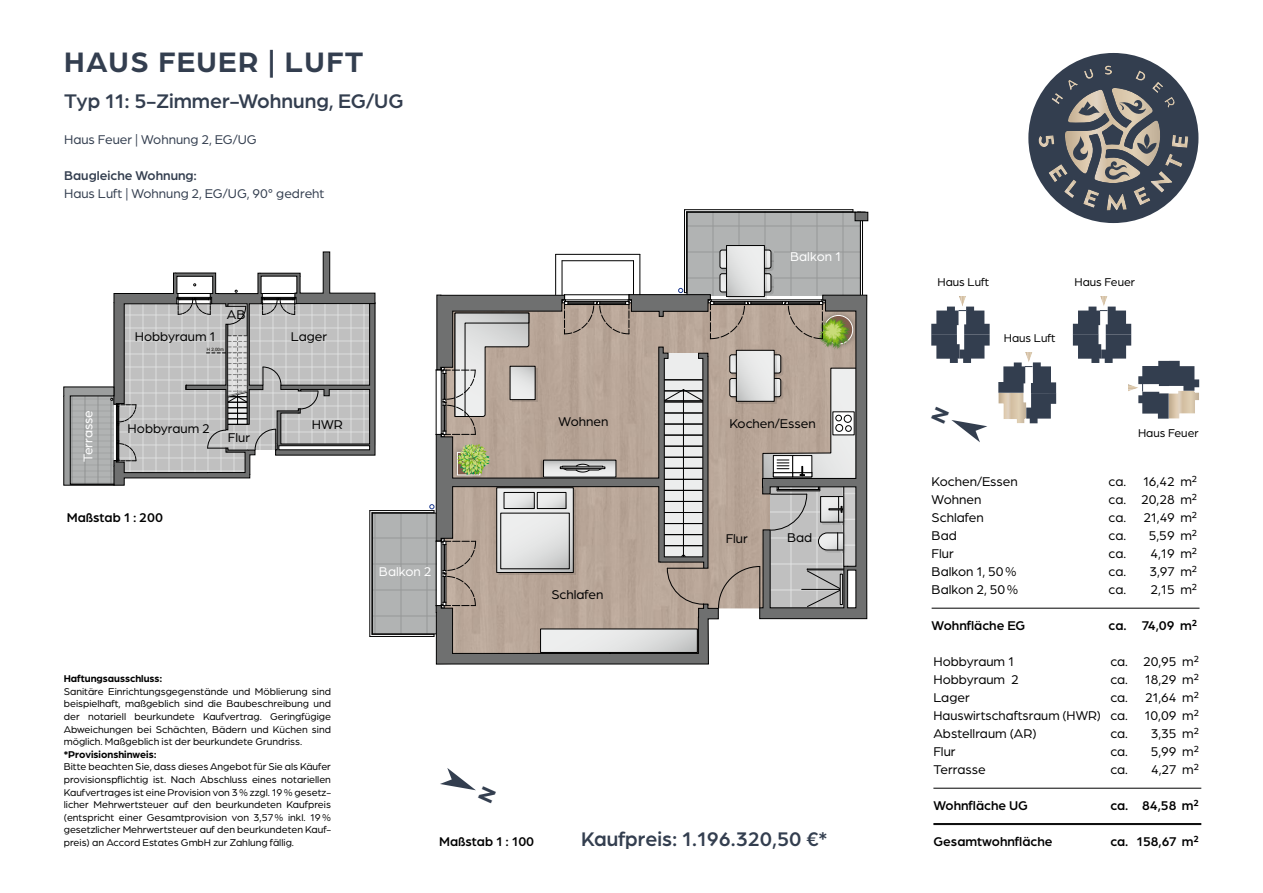
<style>
.page{position:relative;width:1263px;height:893px;background:#fff}
.page>*{position:absolute;margin:0;border:0;box-sizing:border-box;transform-origin:0 0}
.t1{font:700 30px "Arboria";letter-spacing:.05em;color:#333e4f}
.t2{font:500 21px "Arboria";color:#333e4f}
.t3{font:13.5px/18px "Arboria";color:#000;text-align:justify}
.t4{font:500 13.5px "Arboria";color:#000}
.t5{font:13.5px "Arboria";color:#333e4f}
.t6{font:13.5px "Arboria";color:#fff}
.t7{font:500 13.5px "Arboria";color:#333e4f}
.t8{font:12px "Arboria";color:#000}
.t9{font:10.5px/12.6px "Arboria";color:#000;text-align:justify}
.t10{font:700 10.5px "Arboria";color:#000}
.t11{font:4.5px "Arial";color:#060400}
</style>
<div class="page">
<div style="left:1028px;top:53px;width:170px;height:170px;background:#333e4f;border-radius:50%"></div>
<svg style="left:1038px;top:65px;width:150px;height:146px"></svg>
<hr style="left:932px;top:608px;width:267px;height:1px;background:#000">
<svg style="left:931px;top:296px;width:59px;height:67px"></svg>
<svg style="left:998px;top:352px;width:58px;height:71px"></svg>
<svg style="left:1073px;top:296px;width:126px;height:123px"></svg>
<div style="left:687px;top:212px;width:174px;height:83px;background:linear-gradient(to right,#b0b2b2,#aeb0b0)"></div>
<div style="left:372px;top:513px;width:64px;height:121px;background:linear-gradient(to bottom,#afb1b1,#aeb0b0)"></div>
<div style="left:726px;top:245px;width:38px;height:52px;border:1px solid #000"></div>
<hr style="left:687px;top:212px;width:1px;height:83px;background:#000">
<div style="left:855px;top:212px;width:13px;height:9px;background:#6f7070"></div>
<div style="left:855px;top:212px;width:13px;height:9px;border:1px solid #000"></div>
<svg style="left:853px;top:210px;width:13px;height:3px"></svg>
<hr style="left:687px;top:212px;width:166px;height:1px;background:#000">
<hr style="left:684px;top:209px;width:169px;height:1px;background:#000">
<hr style="left:684px;top:210px;width:1px;height:83px;background:#000">
<hr style="left:686px;top:212px;width:1px;height:81px;background:#000">
<hr style="left:372px;top:513px;width:64px;height:1px;background:#000">
<hr style="left:372px;top:512px;width:62px;height:1px;background:#000">
<hr style="left:370px;top:510px;width:64px;height:1px;background:#000">
<hr style="left:369px;top:511px;width:1px;height:125px;background:#000">
<hr style="left:372px;top:513px;width:1px;height:121px;background:#000">
<hr style="left:372px;top:634px;width:62px;height:1px;background:#000">
<hr style="left:370px;top:636px;width:64px;height:1px;background:#000">
<hr style="left:860px;top:221px;width:1px;height:74px;background:#000">
<hr style="left:862px;top:221px;width:1px;height:74px;background:#000">
<svg style="left:429px;top:246px;width:438px;height:418px;background:#b5ada6"></svg>
<svg style="left:64px;top:252px;width:311px;height:233px"></svg>
<hr style="left:933px;top:788px;width:268px;height:1px;background:#000">
<hr style="left:933px;top:823px;width:268px;height:1px;background:#000">
<hr style="left:933px;top:824px;width:268px;height:1px;background:#000">
<svg style="left:951px;top:420px;width:36px;height:22px"></svg>
<svg style="left:440px;top:768px;width:36px;height:23px"></svg>
<h1 class="t1" style="left:64px;top:50px;width:301px">HAUS FEUER | LUFT</h1>
<h2 class="t2" style="left:64px;top:92px;width:341px">Typ 11: 5-Zimmer-Wohnung, EG/UG</h2>
<p class="t5" style="left:64px;top:134px;width:194px">Haus Feuer | Wohnung 2, EG/UG</p>
<p class="t7" style="left:64px;top:170px;width:134px">Baugleiche Wohnung:</p>
<p class="t5" style="left:64px;top:188px;width:262px">Haus Luft | Wohnung 2, EG/UG, 90° gedreht</p>
<p class="t3" style="left:227px;top:307px;width:20px">AB</p>
<p class="t3" style="left:135px;top:328px;width:82px">Hobbyraum 1</p>
<p class="t3" style="left:291px;top:328px;width:38px">Lager</p>
<p class="t6" style="left:82px;top:462px;width:54px;rotate:-90deg">Terrasse</p>
<p class="t11" style="left:207px;top:348px;width:19px">H 2,00m</p>
<p class="t3" style="left:128px;top:420px;width:84px">Hobbyraum 2</p>
<p class="t3" style="left:228px;top:429px;width:24px">Flur</p>
<p class="t4" style="left:67px;top:512px;width:98px">Maßstab 1 : 200</p>
<p class="t3" style="left:312px;top:416px;width:32px">HWR</p>
<p class="t6" style="left:379px;top:566px;width:54px">Balkon 2</p>
<p class="t6" style="left:790px;top:250px;width:52px">Balkon 1</p>
<p class="t3" style="left:559px;top:413px;width:51px">Wohnen</p>
<p class="t3" style="left:729px;top:415px;width:88px">Kochen/Essen</p>
<p class="t3" style="left:551px;top:586px;width:54px">Schlafen</p>
<p class="t3" style="left:726px;top:530px;width:24px">Flur</p>
<p class="t3" style="left:787px;top:530px;width:27px">Bad</p>
<p class="t10" style="left:64px;top:674px;width:100px">Haftungsausschluss:</p>
<p class="t9" style="left:64px;top:686px;width:269px">Sanitäre Einrichtungsgegenstände und Möblierung sind beispielhaft, maßgeblich sind die Baubeschreibung und der notariell beurkundete Kaufvertrag. Geringfügige Abweichungen bei Schächten, Bädern und Küchen sind möglich. Maßgeblich ist der beurkundete Grundriss.</p>
<p class="t10" style="left:64px;top:750px;width:94px">*Provisionshinweis:</p>
<p class="t9" style="left:64px;top:761px;width:269px">Bitte beachten Sie, dass dieses Angebot für Sie als Käufer provisionspflichtig ist. Nach Abschluss eines notariellen Kaufvertrages ist eine Provision von 3 % zzgl. 19 % gesetz&shy;licher Mehrwertsteuer auf den beurkundeten Kaufpreis (entspricht einer Gesamtprovision von 3,57 % inkl. 19 % gesetzlicher Mehrwertsteuer auf den beurkundeten Kauf&shy;preis) an Accord Estates GmbH zur Zahlung fällig.</p>
<p class="t4" style="left:439px;top:836px;width:97px">Maßstab 1 : 100</p>
<h2 class="t2" style="left:581px;top:830px;width:248px">Kaufpreis: 1.196.320,50 €*</h2>
<p class="t8" style="left:937px;top:277px;width:53px">Haus Luft</p>
<p class="t8" style="left:1004px;top:333px;width:53px">Haus Luft</p>
<p class="t8" style="left:1074px;top:277px;width:62px">Haus Feuer</p>
<p class="t8" style="left:1138px;top:428px;width:62px">Haus Feuer</p>
<p class="t3" style="left:932px;top:473px;width:88px">Kochen/Essen</p>
<p class="t3" style="left:1109px;top:473px;width:90px">ca. 16,42 m²</p>
<p class="t3" style="left:932px;top:491px;width:51px">Wohnen</p>
<p class="t3" style="left:1109px;top:491px;width:90px">ca. 20,28 m²</p>
<p class="t3" style="left:932px;top:509px;width:54px">Schlafen</p>
<p class="t3" style="left:1109px;top:509px;width:90px">ca. 21,49 m²</p>
<p class="t3" style="left:932px;top:527px;width:27px">Bad</p>
<p class="t3" style="left:1109px;top:527px;width:90px">ca. 5,59 m²</p>
<p class="t3" style="left:932px;top:545px;width:24px">Flur</p>
<p class="t3" style="left:1109px;top:545px;width:90px">ca. 4,19 m²</p>
<p class="t3" style="left:932px;top:563px;width:87px">Balkon 1, 50 %</p>
<p class="t3" style="left:1109px;top:563px;width:90px">ca. 3,97 m²</p>
<p class="t3" style="left:932px;top:581px;width:88px">Balkon 2, 50 %</p>
<p class="t3" style="left:1109px;top:581px;width:90px">ca. 2,15 m²</p>
<p class="t4" style="left:932px;top:620px;width:95px">Wohnfläche EG</p>
<p class="t4" style="left:1109px;top:620px;width:90px">ca. 74,09 m²</p>
<p class="t3" style="left:933px;top:653px;width:82px">Hobbyraum 1</p>
<p class="t3" style="left:1110px;top:653px;width:90px">ca. 20,95 m²</p>
<p class="t3" style="left:933px;top:671px;width:87px">Hobbyraum 2</p>
<p class="t3" style="left:1110px;top:671px;width:90px">ca. 18,29 m²</p>
<p class="t3" style="left:933px;top:689px;width:38px">Lager</p>
<p class="t3" style="left:933px;top:689px;width:267px;text-indent:177px">ca. 21,64 m²<br>Hauswirtschaftsraum (HWR) ca. 10,09 m²<br>Abstellraum (AR)</p>
<p class="t3" style="left:1110px;top:725px;width:90px">ca. 3,35 m²</p>
<p class="t3" style="left:933px;top:743px;width:24px">Flur</p>
<p class="t3" style="left:1110px;top:743px;width:90px">ca. 5,99 m²</p>
<p class="t3" style="left:933px;top:761px;width:54px">Terrasse</p>
<p class="t3" style="left:1110px;top:761px;width:90px">ca. 4,27 m²</p>
<p class="t4" style="left:933px;top:800px;width:96px">Wohnfläche UG</p>
<p class="t4" style="left:1110px;top:800px;width:90px">ca. 84,58 m²</p>
<p class="t4" style="left:933px;top:836px;width:121px">Gesamtwohnfläche</p>
<p class="t4" style="left:1110px;top:836px;width:90px">ca. 158,67 m²</p>
</div>
